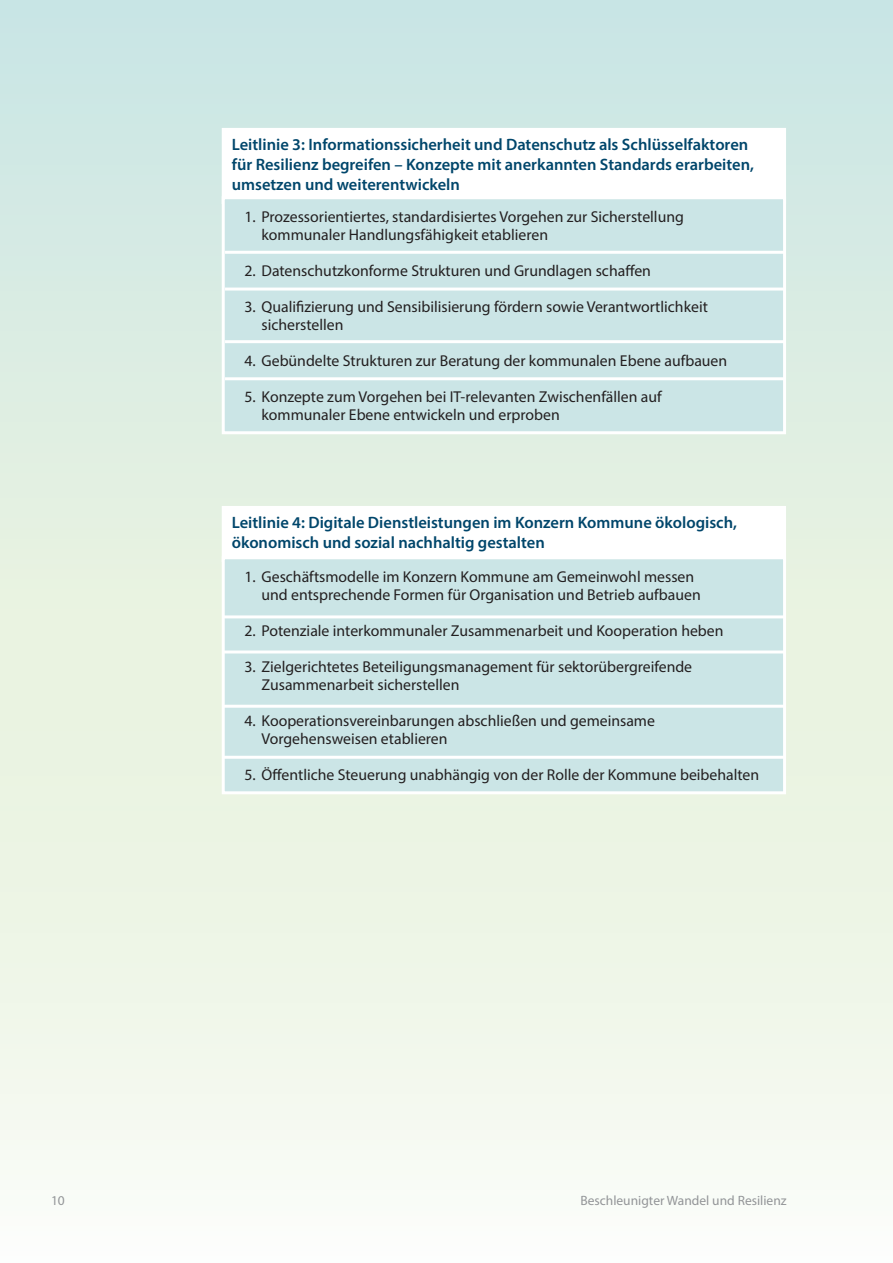
<style>
.page{position:relative;width:893px;height:1263px;background:#fff}
.page>*{position:absolute;margin:0;border:0;box-sizing:border-box;transform-origin:0 0}
.t1{font:600 16.5px/19.8px "Myriad Pro";color:#00466b}
.t2{font:15.75px/18px "Myriad Pro";color:#231f20}
.t3{font:13.5px "Myriad Pro";color:#939598}
</style>
<div class="page">
<div style="left:0;top:0;width:893px;height:1263px;background:linear-gradient(to bottom,#cde7df,#fcfcee)"></div>
<div style="left:223px;top:129px;width:561px;height:74px;background:#fff"></div>
<div style="left:223px;top:198px;width:561px;height:235px;background:#cbe5e6"></div>
<div style="left:222px;top:196px;width:564px;height:238px;border:3px solid #fff"></div>
<div style="left:223px;top:507px;width:561px;height:54px;background:#fff"></div>
<div style="left:223px;top:558px;width:561px;height:235px;background:#cbe5e6"></div>
<div style="left:222px;top:556px;width:564px;height:238px;border:3px solid #fff"></div>
<hr style="left:224px;top:615px;width:560px;height:3px;background:#fff">
<hr style="left:224px;top:650px;width:560px;height:3px;background:#fff">
<hr style="left:224px;top:705px;width:560px;height:3px;background:#fff">
<hr style="left:224px;top:756px;width:560px;height:3px;background:#fff">
<hr style="left:225px;top:377px;width:559px;height:3px;background:#fff">
<hr style="left:225px;top:340px;width:559px;height:3px;background:#fff">
<hr style="left:225px;top:288px;width:559px;height:3px;background:#fff">
<hr style="left:225px;top:251px;width:559px;height:3px;background:#fff">
<p class="t1" style="left:232px;top:134px;width:524px">Leitlinie 3: Informationssicherheit und Datenschutz als Schlüsselfaktoren für Resilienz begreifen – Konzepte mit anerkannten Standards erarbeiten, umsetzen und weiterentwickeln</p>
<p class="t2" style="left:261px;top:208px;width:424px;text-indent:-17px">1. Prozessorientiertes, standardisiertes Vorgehen zur Sicherstellung kommunaler Handlungsfähigkeit etablieren</p>
<p class="t2" style="left:244px;top:262px;width:408px">2. Datenschutzkonforme Strukturen und Grundlagen schaffen</p>
<p class="t2" style="left:261px;top:298px;width:448px;text-indent:-17px">3. Qualifizierung und Sensibilisierung fördern sowie Verantwortlichkeit sicherstellen</p>
<p class="t2" style="left:244px;top:352px;width:484px">4. Gebündelte Strukturen zur Beratung der kommunalen Ebene aufbauen</p>
<p class="t2" style="left:261px;top:388px;width:402px;text-indent:-17px">5. Konzepte zum Vorgehen bei IT-relevanten Zwischenfällen auf kommunaler Ebene entwickeln und erproben</p>
<p class="t1" style="left:232px;top:512px;width:507px">Leitlinie 4: Digitale Dienstleistungen im Konzern Kommune ökologisch, ökonomisch und sozial nachhaltig gestalten</p>
<p class="t2" style="left:261px;top:568px;width:441px;text-indent:-17px">1. Geschäftsmodelle im Konzern Kommune am Gemeinwohl messen und entsprechende Formen für Organisation und Betrieb aufbauen</p>
<p class="t2" style="left:244px;top:622px;width:481px">2. Potenziale interkommunaler Zusammenarbeit und Kooperation heben</p>
<p class="t2" style="left:261px;top:658px;width:432px;text-indent:-17px">3. Zielgerichtetes Beteiligungsmanagement für sektorübergreifende<br>Zusammenarbeit sicherstellen</p>
<p class="t2" style="left:261px;top:712px;width:395px;text-indent:-17px">4. Kooperationsvereinbarungen abschließen und gemeinsame<br>Vorgehensweisen etablieren</p>
<p class="t2" style="left:244px;top:766px;width:516px">5. Öffentliche Steuerung unabhängig von der Rolle der Kommune beibehalten</p>
<p class="t3" style="left:51px;top:1192px;width:15px">10</p>
<p class="t3" style="left:580px;top:1192px;width:208px">Beschleunigter Wandel und Resilienz</p>
</div>
